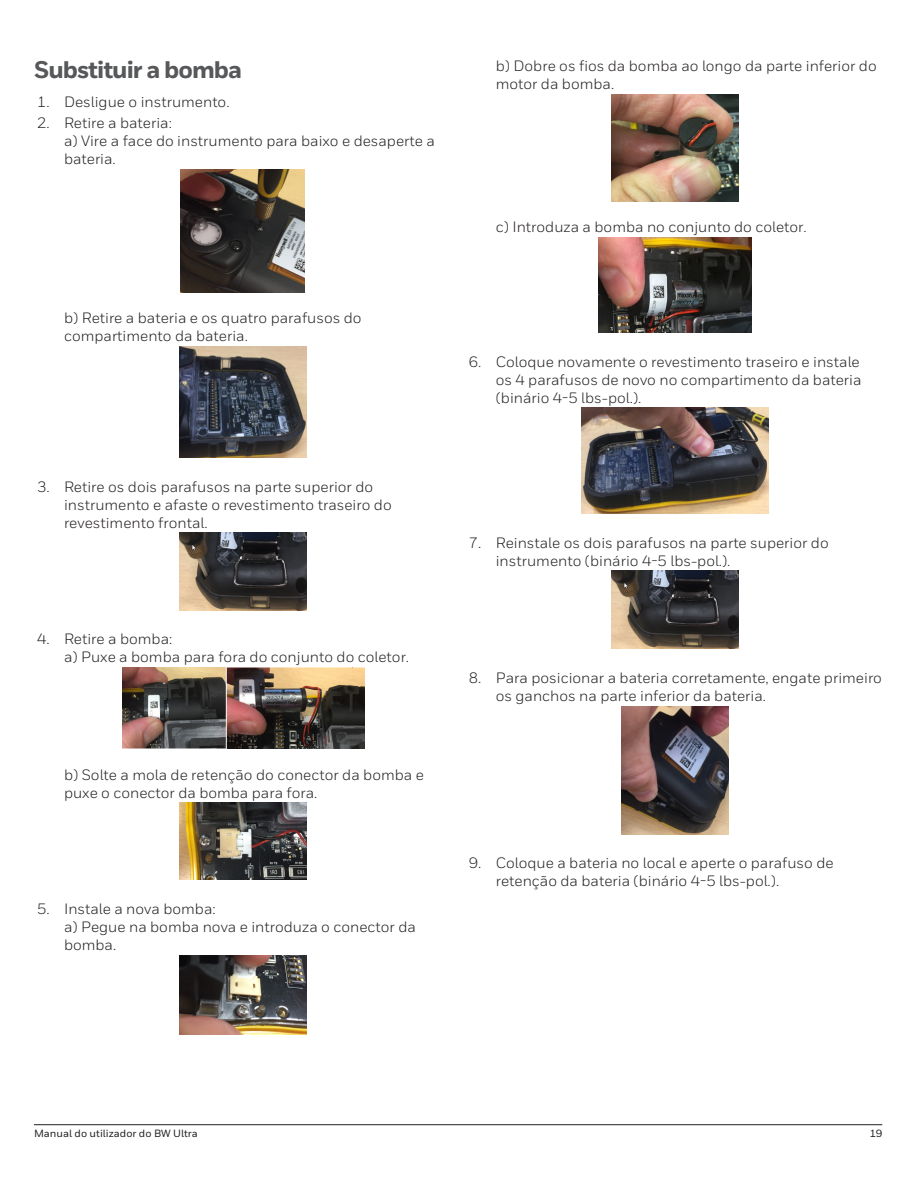
<style>
.page{position:relative;width:918px;height:1188px;background:#fff}
.page>*{position:absolute;margin:0;border:0;box-sizing:border-box;transform-origin:0 0}
.Heading_1{font:800 24px "Honeywell Sans";letter-spacing:-.04em;color:#57585a}
.t1{font:15px/18px "Honeywell Sans";color:#231f20}
.t2{font:500 10.5px "Honeywell Sans";color:#231f20}
</style>
<div class="page">
<hr style="left:34px;top:1124px;width:848px;height:1px;background:#231f20">
<img style="left:181px;top:169px;width:124px;height:124px">
<img style="left:179px;top:347px;width:128px;height:111px">
<img style="left:179px;top:533px;width:128px;height:77px">
<img style="left:122px;top:668px;width:242px;height:80px">
<img style="left:179px;top:803px;width:128px;height:77px">
<img style="left:179px;top:955px;width:128px;height:79px">
<img style="left:611px;top:94px;width:128px;height:107px">
<img style="left:598px;top:237px;width:153px;height:96px">
<img style="left:581px;top:408px;width:187px;height:106px">
<img style="left:611px;top:571px;width:128px;height:78px">
<img style="left:621px;top:707px;width:108px;height:127px">
<p class="Heading_1" style="left:34px;top:55px;width:210px">Substituir a bomba</p>
<p class="t1" style="left:37px;top:93px;width:194px">1. Desligue o instrumento.</p>
<p class="t1" style="left:64px;top:114px;width:372px;text-indent:-27px">2. Retire a bateria:<br>a) Vire a face do instrumento para baixo e desaperte a bateria.</p>
<p class="t1" style="left:64px;top:309px;width:299px">b) Retire a bateria e os quatro parafusos do compartimento da bateria.</p>
<p class="t1" style="left:64px;top:477px;width:329px;text-indent:-27px">3. Retire os dois parafusos na parte superior do instrumento e afaste o revestimento traseiro do revestimento frontal.</p>
<p class="t1" style="left:64px;top:630px;width:347px;text-indent:-27px">4. Retire a bomba:<br>a) Puxe a bomba para fora do conjunto do coletor.</p>
<p class="t1" style="left:64px;top:766px;width:361px">b) Solte a mola de retenção do conector da bomba e puxe o conector da bomba para fora.</p>
<p class="t1" style="left:64px;top:900px;width:353px;text-indent:-27px">5. Instale a nova bomba:<br>a) Pegue na bomba nova e introduza o conector da bomba.</p>
<p class="t1" style="left:496px;top:57px;width:383px">b) Dobre os fios da bomba ao longo da parte inferior do motor da bomba.</p>
<p class="t1" style="left:496px;top:218px;width:313px">c) Introduza a bomba no conjunto do coletor.</p>
<p class="t1" style="left:496px;top:352px;width:367px;text-indent:-27px">6. Coloque novamente o revestimento traseiro e instale os 4 parafusos de novo no compartimento da bateria (binário 4-5 lbs-pol.).</p>
<p class="t1" style="left:496px;top:534px;width:334px;text-indent:-27px">7. Reinstale os dois parafusos na parte superior do instrumento (binário 4-5 lbs-pol.).</p>
<p class="t1" style="left:496px;top:669px;width:388px;text-indent:-27px">8. Para posicionar a bateria corretamente, engate primeiro os ganchos na parte inferior da bateria.</p>
<p class="t1" style="left:496px;top:854px;width:339px;text-indent:-27px">9. Coloque a bateria no local e aperte o parafuso de retenção da bateria (binário 4-5 lbs-pol.).</p>
<p class="t2" style="left:34px;top:1127px;width:165px">Manual do utilizador do BW Ultra</p>
<p class="t2" style="left:870px;top:1127px;width:14px">19</p>
</div>
